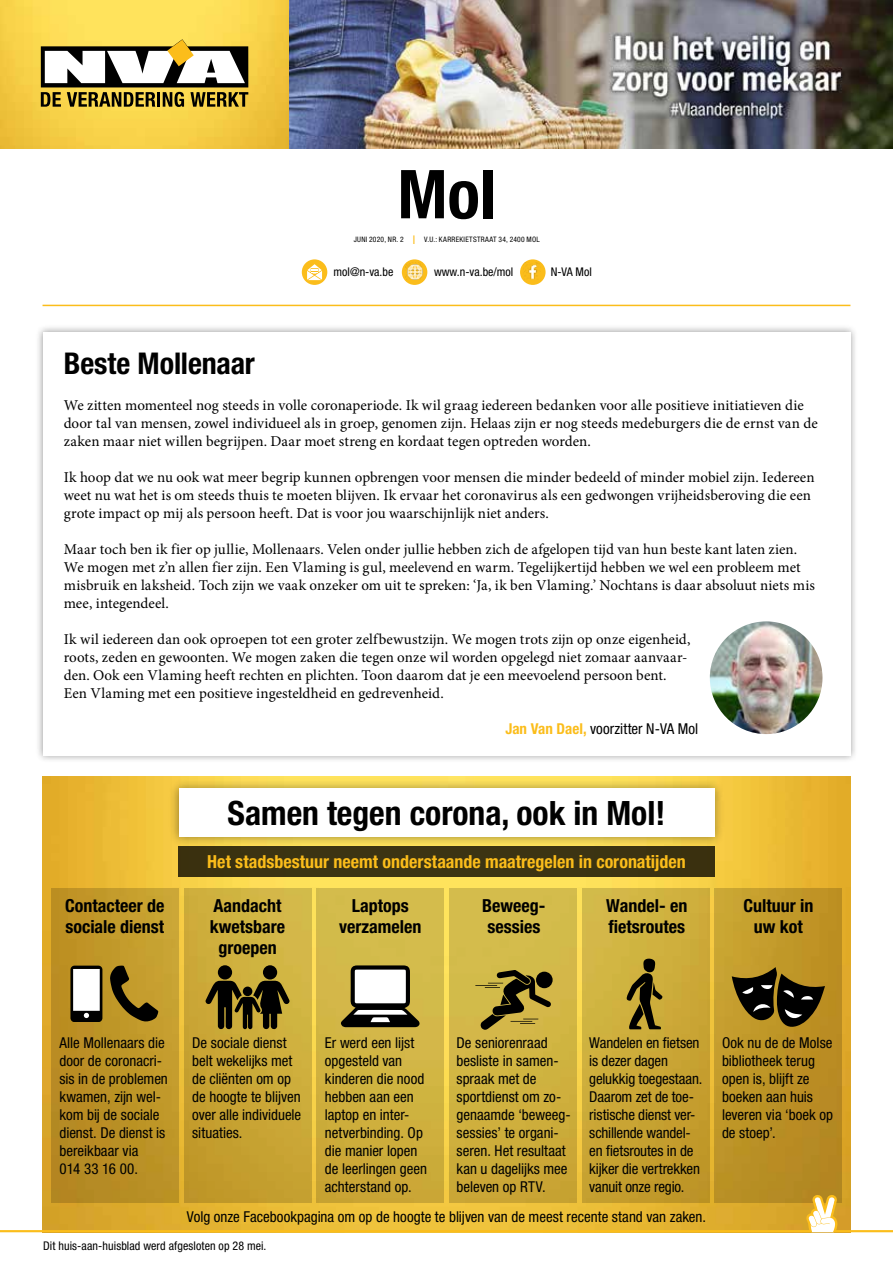
<style>
.page{position:relative;width:893px;height:1263px;background:#fff}
.page>*{position:absolute;margin:0;border:0;box-sizing:border-box;transform-origin:0 0}
.t1{font:700 condensed 67.5px "Helvetica Neue LT Std";color:#000}
.t2{font:700 condensed 33.6px "Helvetica Neue LT Std";color:#000}
.t3{font:700 condensed 30px "Helvetica Neue LT Std";letter-spacing:-.005em;color:#000}
.t4{font:700 condensed 18px/21px "Helvetica Neue LT Std";color:#000}
.t5{font:700 condensed 18px "Helvetica Neue LT Std";color:#fbbd1b}
.t6{font:15px/18px "Minion Pro";color:#000}
.t7{font:condensed 15px/18px "Helvetica Neue LT Std";color:#000}
.t8{font:condensed 12px "Helvetica Neue LT Std";letter-spacing:.005em;color:#000}
.t9{font:condensed 7.5px "Helvetica Neue LT Std";letter-spacing:.04em;color:#000}
.s1{font-size:12px;color:#fbbd1b}
.s2{font-weight:700;color:#fbbd1b}
</style>
<div class="page">
<img style="left:0;top:0;width:893px;height:149px">
<svg style="left:41px;top:39px;width:207px;height:68px"></svg>
<div style="left:302px;top:259px;width:25px;height:26px;background:#fbbd1b;border-radius:50%"></div>
<svg style="left:307px;top:264px;width:15px;height:16px"></svg>
<svg style="left:520px;top:259px;width:26px;height:26px"></svg>
<img style="left:523px;top:263px;width:19px;height:19px">
<div style="left:402px;top:259px;width:25px;height:26px;background:#fbbd1b;border-radius:50%"></div>
<img style="left:405px;top:263px;width:19px;height:19px">
<hr style="left:43px;top:305px;width:807px;height:1px;background:#fbbd1b">
<div style="left:35px;top:324px;width:823px;height:439px;background:#000;opacity:.4"></div>
<div style="left:43px;top:332px;width:807px;height:424px;background:#fff"></div>
<img style="left:710px;top:621px;width:112px;height:113px;border-radius:56px">
<img style="left:43px;top:777px;width:807px;height:417px">
<div style="left:168px;top:778px;width:556px;height:69px;background:#000;opacity:.4"></div>
<div style="left:179px;top:789px;width:535px;height:48px;background:#fff"></div>
<div style="left:51px;top:888px;width:128px;height:314px;background:linear-gradient(to right,#b78a21,#c49f2e)"></div>
<svg style="left:70px;top:965px;width:32px;height:57px"></svg>
<svg style="left:110px;top:965px;width:48px;height:56px;background:#81661d"></svg>
<div style="left:316px;top:888px;width:128px;height:314px;background:linear-gradient(to bottom,#d6c050,#cba937)"></div>
<div style="left:582px;top:888px;width:127px;height:314px;background:linear-gradient(to bottom,#d3b745,#c29b2b)"></div>
<div style="left:184px;top:888px;width:127px;height:314px;background:linear-gradient(to right,#c6a131,#cfb240)"></div>
<div style="left:449px;top:888px;width:128px;height:314px;background:linear-gradient(to bottom,#d6c050,#cba836)"></div>
<div style="left:715px;top:888px;width:127px;height:314px;background:linear-gradient(to right,#c39e2d,#b78921)"></div>
<svg style="left:340px;top:965px;width:80px;height:62px"></svg>
<svg style="left:732px;top:967px;width:93px;height:61px;background:#614e1d"></svg>
<svg style="left:626px;top:957px;width:38px;height:72px;background:#7f6b25"></svg>
<div style="left:178px;top:846px;width:536px;height:30px;background:#3c3413"></div>
<svg style="left:206px;top:981px;width:83px;height:48px;background:#574a19"></svg>
<div style="left:263px;top:965px;width:14px;height:14px;background:#000;border-radius:50%"></div>
<div style="left:218px;top:965px;width:14px;height:14px;background:#000;border-radius:50%"></div>
<div style="left:243px;top:986px;width:9px;height:10px;background:#000;border-radius:50%"></div>
<svg style="left:536px;top:972px;width:17px;height:16px"></svg>
<svg style="left:475px;top:970px;width:76px;height:60px;background:#8a7930"></svg>
<svg style="left:0;top:1194px;width:893px;height:38px;background:#e1b846"></svg>
<h1 class="t1" style="left:397px;top:153px;width:100px">Mol</h1>
<p class="t9" style="left:424px;top:235px;width:117px">V.U.: KARREKIETSTRAAT 34, 2400 MOL</p>
<p class="t9" style="left:354px;top:235px;width:63px">JUNI 2020, NR. 2 <span class="s1">I</span></p>
<p class="t8" style="left:334px;top:265px;width:61px">mol@n-va.be</p>
<p class="t8" style="left:434px;top:265px;width:81px">www.n-va.be/mol</p>
<p class="t8" style="left:551px;top:265px;width:43px">N-VA Mol</p>
<h3 class="t3" style="left:64px;top:346px;width:193px">Beste Mollenaar</h3>
<p class="t6" style="left:64px;top:397px;width:755px">We zitten momenteel nog steeds in volle coronaperiode. Ik wil graag iedereen bedanken voor alle positieve initiatieven die door tal van mensen, zowel individueel als in groep, genomen zijn. Helaas zijn er nog steeds medeburgers die de ernst van de zaken maar niet willen begrijpen. Daar moet streng en kordaat tegen optreden worden.</p>
<p class="t6" style="left:64px;top:469px;width:752px">Ik hoop dat we nu ook wat meer begrip kunnen opbrengen voor mensen die minder bedeeld of minder mobiel zijn. Iedereen weet nu wat het is om steeds thuis te moeten blijven. Ik ervaar het coronavirus als een gedwongen vrijheidsberoving die een grote impact op mij als persoon heeft. Dat is voor jou waarschijnlijk niet anders.</p>
<p class="t6" style="left:64px;top:541px;width:753px">Maar toch ben ik fier op jullie, Mollenaars. Velen onder jullie hebben zich de afgelopen tijd van hun beste kant laten zien.<br>We mogen met z’n allen fier zijn. Een Vlaming is gul, meelevend en warm. Tegelijkertijd hebben we wel een probleem met misbruik en laksheid. Toch zijn we vaak onzeker om uit te spreken: ‘Ja, ik ben Vlaming.’ Nochtans is daar absoluut niets mis mee, integendeel.</p>
<p class="t6" style="left:64px;top:631px;width:628px">Ik wil iedereen dan ook oproepen tot een groter zelfbewustzijn. We mogen trots zijn op onze eigenheid, roots, zeden en gewoonten. We mogen zaken die tegen onze wil worden opgelegd niet zomaar aanvaar&shy;den. Ook een Vlaming heeft rechten en plichten. Toon daarom dat je een meevoelend persoon bent.<br>Een Vlaming met een positieve ingesteldheid en gedrevenheid.</p>
<p class="t7" style="left:505px;top:720px;width:194px"><span class="s2">Jan Van Dael,</span> voorzitter N-VA Mol</p>
<h2 class="t2" style="left:228px;top:792px;width:439px">Samen tegen corona, ook in Mol!</h2>
<p class="t4" style="left:65px;top:894px;width:101px">Contacteer de sociale dienst</p>
<p class="t5" style="left:207px;top:850px;width:480px">Het stadsbestuur neemt onderstaande maatregelen in coronatijden</p>
<p class="t4" style="left:210px;top:894px;width:77px;text-align:center">Aandacht kwetsbare groepen</p>
<p class="t4" style="left:339px;top:894px;width:84px;text-align:center">Laptops verzamelen</p>
<p class="t4" style="left:482px;top:894px;width:65px">Beweeg&shy;sessies</p>
<p class="t4" style="left:606px;top:894px;width:83px">Wandel- en fietsroutes</p>
<p class="t4" style="left:743px;top:894px;width:71px;text-align:center">Cultuur in uw kot</p>
<p class="t7" style="left:59px;top:1034px;width:110px">Alle Mollenaars die door de coronacri&shy;sis in de problemen kwamen, zijn wel&shy;kom bij de sociale dienst. De dienst is bereikbaar via<br>014 33 16 00.</p>
<p class="t7" style="left:192px;top:1034px;width:111px">De sociale dienst belt wekelijks met de cliënten om op de hoogte te blijven over alle individuele situaties.</p>
<p class="t7" style="left:325px;top:1034px;width:104px">Er werd een lijst opgesteld van kinderen die nood hebben aan een laptop en inter&shy;netverbinding. Op die manier lopen de leerlingen geen achterstand op.</p>
<p class="t7" style="left:457px;top:1034px;width:116px">De seniorenraad besliste in samen&shy;spraak met de sportdienst om zo&shy;genaamde ‘beweeg&shy;sessies’ te organi&shy;seren. Het resultaat kan u dagelijks mee beleven op RTV.</p>
<p class="t7" style="left:589px;top:1034px;width:115px">Wandelen en fietsen is dezer dagen gelukkig toegestaan.<br>Daarom zet de toe&shy;ristische dienst ver&shy;schillende wandel&shy;en fietsroutes in de kijker die vertrekken vanuit onze regio.</p>
<p class="t7" style="left:187px;top:1208px;width:521px">Volg onze Facebookpagina om op de hoogte te blijven van de meest recente stand van zaken.</p>
<p class="t8" style="left:43px;top:1239px;width:225px">Dit huis-aan-huisblad werd afgesloten op 28 mei.</p>
<p class="t7" style="left:722px;top:1034px;width:113px">Ook nu de de Molse bibliotheek terug open is, blijft ze boeken aan huis leveren via ‘boek op de stoep’.</p>
</div>
